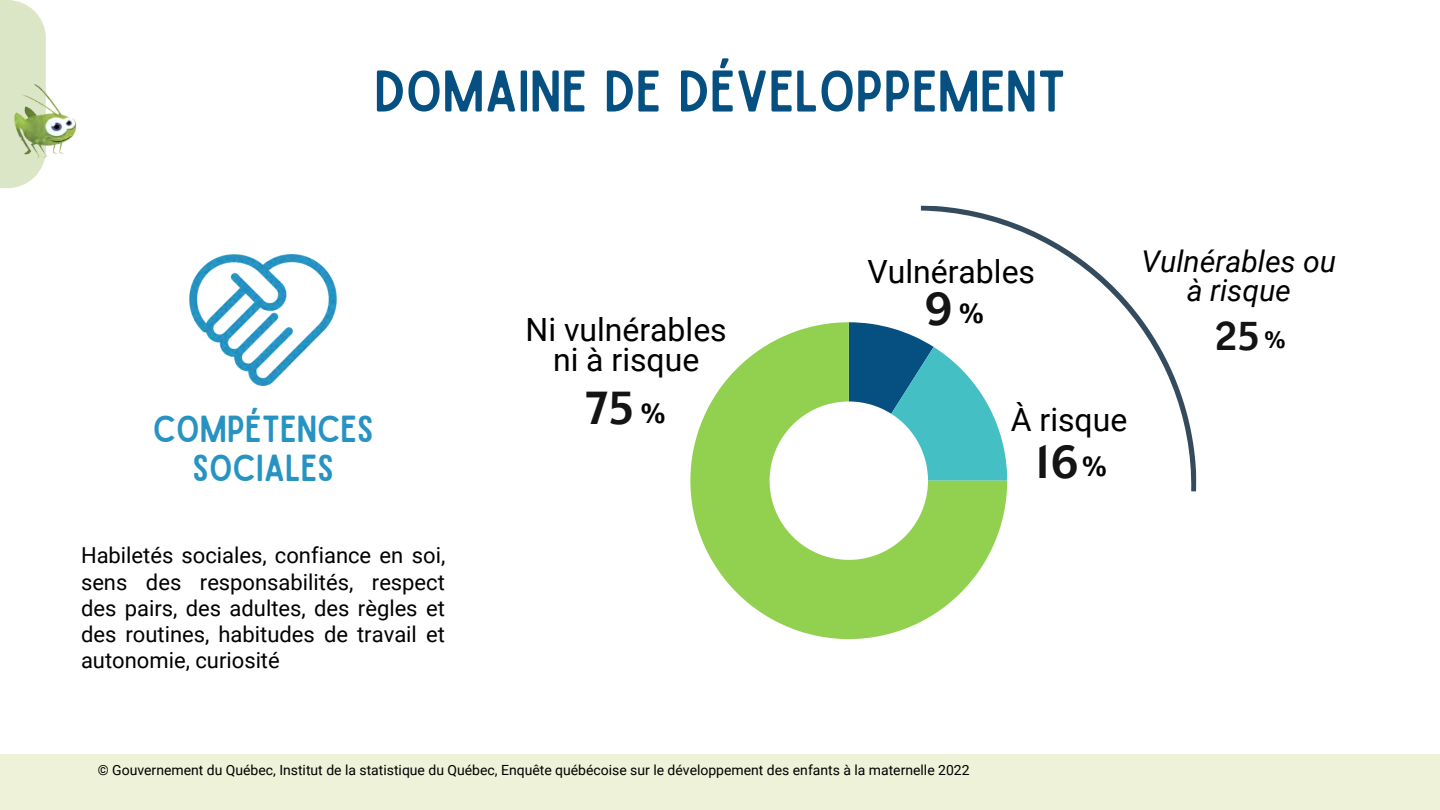
<style>
.page{position:relative;width:1440px;height:810px;background:#fff}
.page>*{position:absolute;margin:0;border:0;box-sizing:border-box;transform-origin:0 0}
.t1{font:56px "Sailors";color:#055080}
.t2{font:46px "Alatsi";color:#141414}
.t3{font:40px "Alatsi";color:#141414}
.t4{font:36px/39px "Sailors";color:#2793c2;text-align:center}
.t5{font:32px/30px "Roboto";color:#000;text-align:center}
.t6{font:italic 30px/28.5px "Roboto";color:#000;text-align:center}
.t7{font:28px "Alatsi";color:#000}
.t8{font:24px "Alatsi";color:#000}
.t9{font:22px/26.2px "Roboto";color:#000;text-align:justify}
.t10{font:14px "Roboto";color:#000}
</style>
<div class="page">
<svg style="left:690px;top:322px;width:317px;height:317px;fill:#92d050"></svg>
<svg style="left:915px;top:205px;width:282px;height:287px"></svg>
<img style="left:189px;top:254px;width:148px;height:131px">
<div style="left:0;top:754px;width:1440px;height:56px;background:#edf2d9"></div>
<svg style="left:0;top:0;width:46px;height:188px;background:#dfe9ce"></svg>
<img style="left:0;top:82px;width:77px;height:95px">
<h3 class="t1" style="left:374px;top:70px;width:693px">DOMAINE DE DÉVELOPPEMENT</h3>
<p class="t4" style="left:153px;top:411px;width:222px">COMPÉTENCES<br>SOCIALES</p>
<h3 class="t9" style="left:81px;top:543px;width:366px">Habiletés sociales, confiance en soi, sens des responsabilités, respect des pairs, des adultes, des règles et des routines, habitudes de travail et autonomie, curiosité</h3>
<p class="t5" style="left:526px;top:315px;width:203px">Ni vulnérables ni à risque</p>
<p class="t2" style="left:584px;top:378px;width:51px">75</p>
<h3 class="t7" style="left:640px;top:395px;width:27px">%</h3>
<p class="t5" style="left:868px;top:257px;width:169px">Vulnérables</p>
<h1 class="t2" style="left:924px;top:279px;width:30px">9</h1>
<p class="t7" style="left:959px;top:295px;width:27px">%</p>
<p class="t6" style="left:1142px;top:248px;width:196px">Vulnérables ou à risque</p>
<p class="t3" style="left:1215px;top:310px;width:46px">25</p>
<h3 class="t8" style="left:1264px;top:324px;width:23px">%</h3>
<p class="t5" style="left:1011px;top:405px;width:118px">À risque</p>
<h2 class="t2" style="left:1036px;top:432px;width:45px">16</h2>
<h4 class="t7" style="left:1082px;top:448px;width:27px">%</h4>
<p class="t10" style="left:98px;top:762px;width:873px">© Gouvernement du Québec, Institut de la statistique du Québec, Enquête québécoise sur le développement des enfants à la maternelle 2022</p>
</div>
